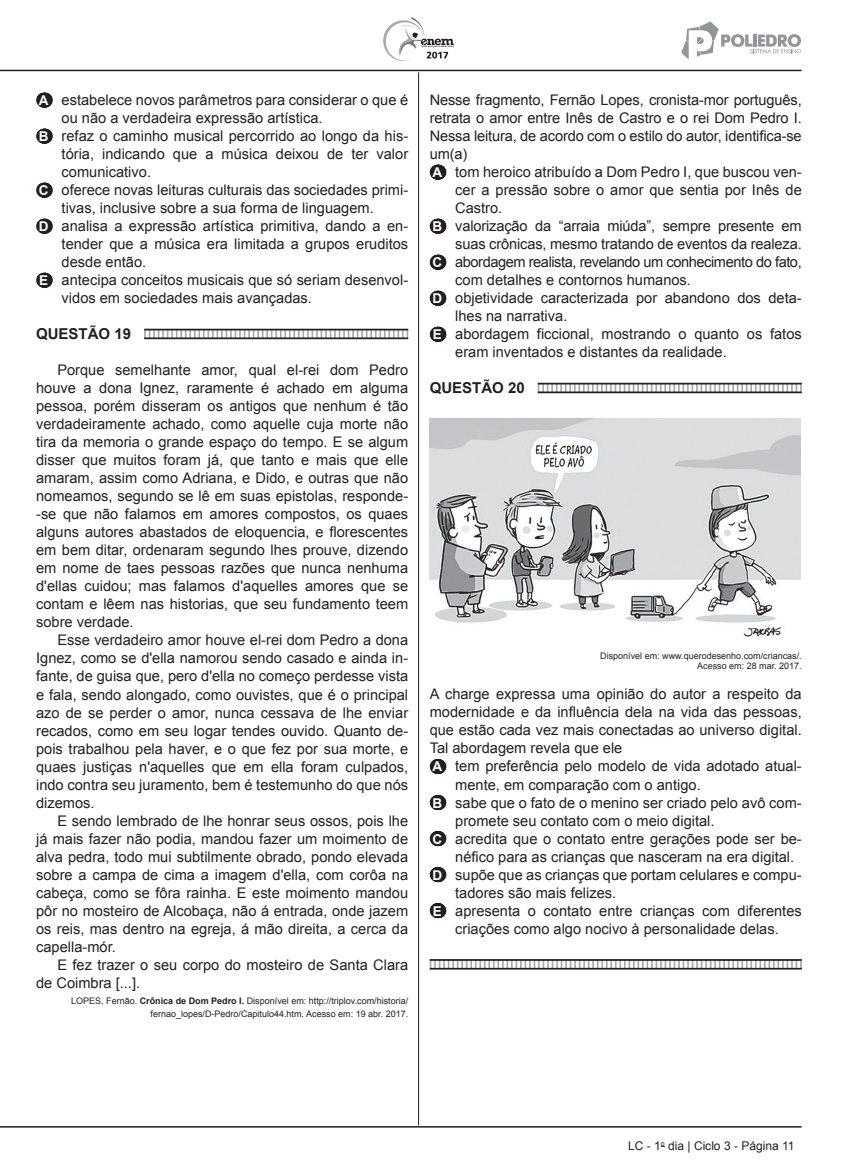
<style>
.page{position:relative;width:842px;height:1170px;background:#fff}
.page>*{position:absolute;margin:0;border:0;box-sizing:border-box;transform-origin:0 0}
.t1{font:700 15px "Arial";color:#231f20}
.t2{font:14.7px/18px "Arial";color:#231f20;text-align:justify}
.t3{font:14.7px "Arial";letter-spacing:-.03em;color:#231f20}
.t4{font:12px "Arial";color:#231f20}
.t5{font:9px/13.5px "Arial";color:#231f20;text-align:right}
.s1{font-weight:700;font-size:13.5px;color:#fff}
.s2{font-weight:700}
</style>
<div class="page">
<hr style="left:418px;top:72px;width:1px;height:1053px;background:#231f20">
<hr style="left:0;top:70px;width:801px;height:1px;background:#231f20">
<hr style="left:0;top:1125px;width:801px;height:2px;background:#231f20">
<svg style="left:383px;top:17px;width:71px;height:44px"></svg>
<svg style="left:681px;top:21px;width:120px;height:39px"></svg>
<svg style="left:44px;top:93px;width:1px;height:15px"></svg>
<svg style="left:44px;top:129px;width:1px;height:15px"></svg>
<svg style="left:44px;top:183px;width:1px;height:15px"></svg>
<svg style="left:44px;top:219px;width:1px;height:15px"></svg>
<svg style="left:44px;top:273px;width:1px;height:15px"></svg>
<svg style="left:144px;top:330px;width:264px;height:7px"></svg>
<hr style="left:144px;top:329px;width:264px;height:1px;background:#231f20">
<hr style="left:144px;top:337px;width:264px;height:2px;background:#231f20">
<svg style="left:437px;top:165px;width:2px;height:15px"></svg>
<svg style="left:437px;top:219px;width:2px;height:15px"></svg>
<svg style="left:437px;top:255px;width:2px;height:15px"></svg>
<svg style="left:437px;top:291px;width:2px;height:15px"></svg>
<svg style="left:437px;top:327px;width:2px;height:15px"></svg>
<svg style="left:538px;top:384px;width:264px;height:7px"></svg>
<svg style="left:437px;top:759px;width:2px;height:15px"></svg>
<svg style="left:437px;top:795px;width:2px;height:15px"></svg>
<svg style="left:437px;top:831px;width:2px;height:15px"></svg>
<svg style="left:437px;top:867px;width:2px;height:15px"></svg>
<svg style="left:437px;top:903px;width:2px;height:15px"></svg>
<svg style="left:430px;top:960px;width:372px;height:7px"></svg>
<hr style="left:538px;top:383px;width:264px;height:1px;background:#231f20">
<hr style="left:538px;top:391px;width:264px;height:2px;background:#231f20">
<img style="left:430px;top:418px;width:371px;height:219px">
<hr style="left:430px;top:959px;width:372px;height:1px;background:#231f20">
<hr style="left:430px;top:967px;width:372px;height:2px;background:#231f20">
<p class="t2" style="left:39px;top:91px;width:371px"><span class="s1">A</span> estabelece novos parâmetros para considerar o que é</p>
<p class="t2" style="left:62px;top:109px;width:262px">ou não a verdadeira expressão artística.</p>
<p class="t2" style="left:39px;top:127px;width:371px"><span class="s1">B</span> refaz o caminho musical percorrido ao longo da his-</p>
<p class="t2" style="left:62px;top:145px;width:348px">tória, indicando que a música deixou de ter valor</p>
<p class="t2" style="left:62px;top:163px;width:91px">comunicativo.</p>
<p class="t2" style="left:39px;top:181px;width:371px"><span class="s1">C</span> oferece novas leituras culturais das sociedades primi-</p>
<p class="t2" style="left:62px;top:199px;width:314px">tivas, inclusive sobre a sua forma de linguagem.</p>
<p class="t2" style="left:39px;top:217px;width:371px"><span class="s1">D</span> analisa a expressão artística primitiva, dando a en-</p>
<p class="t2" style="left:62px;top:235px;width:348px">tender que a música era limitada a grupos eruditos</p>
<p class="t2" style="left:62px;top:253px;width:86px">desde então.</p>
<p class="t2" style="left:39px;top:271px;width:370px"><span class="s1">E</span> antecipa conceitos musicais que só seriam desenvol-</p>
<p class="t2" style="left:62px;top:289px;width:252px">vidos em sociedades mais avançadas.</p>
<p class="t1" style="left:36px;top:323px;width:97px">QUESTÃO 19</p>
<p class="t2" style="left:36px;top:361px;width:374px;text-indent:21px">Porque semelhante amor, qual el-rei dom Pedro houve a dona Ignez, raramente é achado em alguma pessoa, porém disseram os antigos que nenhum é tão verdadeiramente achado, como aquelle cuja morte não tira da memoria o grande espaço do tempo. E se algum disser que muitos foram já, que tanto e mais que elle amaram, assim como Adriana, e Dido, e outras que não nomeamos, segundo se lê em suas epistolas, responde--se que não falamos em amores compostos, os quaes alguns autores abastados de eloquencia, e florescentes em bem ditar, ordenaram segundo lhes prouve, dizendo em nome de taes pessoas razões que nunca nenhuma d'ellas cuidou; mas falamos d'aquelles amores que se contam e lêem nas historias, que seu fundamento teem sobre verdade.</p>
<p class="t2" style="left:36px;top:631px;width:374px;text-indent:21px">Esse verdadeiro amor houve el-rei dom Pedro a dona Ignez, como se d'ella namorou sendo casado e ainda in&shy;fante, de guisa que, pero d'ella no começo perdesse vista e fala, sendo alongado, como ouvistes, que é o principal azo de se perder o amor, nunca cessava de lhe enviar recados, como em seu logar tendes ouvido. Quanto de&shy;pois trabalhou pela haver, e o que fez por sua morte, e quaes justiças n'aquelles que em ella foram culpados, indo contra seu juramento, bem é testemunho do que nós dizemos.</p>
<p class="t2" style="left:36px;top:811px;width:374px;text-indent:21px">E sendo lembrado de lhe honrar seus ossos, pois lhe já mais fazer não podia, mandou fazer um moimento de alva pedra, todo mui subtilmente obrado, pondo elevada sobre a campa de cima a imagem d'ella, com corôa na cabeça, como se fôra rainha. E este moimento mandou pôr no mosteiro de Alcobaça, não á entrada, onde jazem os reis, mas dentro na egreja, á mão direita, a cerca da capella-mór.</p>
<p class="t2" style="left:36px;top:955px;width:374px;text-indent:21px">E fez trazer o seu corpo do mosteiro de Santa Clara de Coimbra [...].</p>
<p class="t5" style="left:71px;top:993px;width:338px">LOPES, Fernão. <span class="s2">Crônica de Dom Pedro I.</span> Disponível em: http://triplov.com/historia/ fernao_lopes/D-Pedro/Capitulo44.htm. Acesso em: 19 abr. 2017.</p>
<p class="t2" style="left:430px;top:91px;width:373px">Nesse fragmento, Fernão Lopes, cronista-mor português,</p>
<p class="t2" style="left:430px;top:109px;width:374px">retrata o amor entre Inês de Castro e o rei Dom Pedro I.</p>
<p class="t2" style="left:430px;top:127px;width:373px">Nessa leitura, de acordo com o estilo do autor, identifica-se</p>
<p class="t2" style="left:430px;top:145px;width:39px">um(a)</p>
<p class="t2" style="left:432px;top:163px;width:371px"><span class="s1">A</span> tom heroico atribuído a Dom Pedro I, que buscou ven-</p>
<p class="t2" style="left:455px;top:181px;width:348px">cer a pressão sobre o amor que sentia por Inês de</p>
<p class="t2" style="left:455px;top:199px;width:49px">Castro.</p>
<p class="t2" style="left:432px;top:217px;width:371px"><span class="s1">B</span> valorização da “arraia miúda”, sempre presente em</p>
<p class="t2" style="left:455px;top:235px;width:348px">suas crônicas, mesmo tratando de eventos da realeza.</p>
<p class="t3" style="left:432px;top:252px;width:371px"><span class="s1">C</span> abordagem realista, revelando um conhecimento do fato,</p>
<p class="t2" style="left:455px;top:271px;width:237px">com detalhes e contornos humanos.</p>
<p class="t2" style="left:432px;top:289px;width:371px"><span class="s1">D</span> objetividade caracterizada por abandono dos deta-</p>
<p class="t2" style="left:455px;top:307px;width:114px">lhes na narrativa.</p>
<p class="t2" style="left:433px;top:325px;width:370px"><span class="s1">E</span> abordagem ficcional, mostrando o quanto os fatos</p>
<p class="t2" style="left:455px;top:343px;width:273px">eram inventados e distantes da realidade.</p>
<p class="t1" style="left:430px;top:377px;width:97px">QUESTÃO 20</p>
<p class="t5" style="left:600px;top:650px;width:203px;line-height:10.5px">Disponível em: www.querodesenho.com/criancas/.<br>Acesso em: 28 mar. 2017.</p>
<p class="t2" style="left:430px;top:685px;width:374px">A charge expressa uma opinião do autor a respeito da</p>
<p class="t2" style="left:430px;top:703px;width:374px">modernidade e da influência dela na vida das pessoas,</p>
<p class="t2" style="left:430px;top:721px;width:374px">que estão cada vez mais conectadas ao universo digital.</p>
<p class="t2" style="left:430px;top:739px;width:194px">Tal abordagem revela que ele</p>
<p class="t2" style="left:432px;top:757px;width:371px"><span class="s1">A</span> tem preferência pelo modelo de vida adotado atual-</p>
<p class="t2" style="left:455px;top:775px;width:247px">mente, em comparação com o antigo.</p>
<p class="t2" style="left:432px;top:793px;width:371px"><span class="s1">B</span> sabe que o fato de o menino ser criado pelo avô com-</p>
<p class="t2" style="left:455px;top:811px;width:261px">promete seu contato com o meio digital.</p>
<p class="t2" style="left:432px;top:829px;width:371px"><span class="s1">C</span> acredita que o contato entre gerações pode ser be-</p>
<p class="t2" style="left:455px;top:847px;width:340px">néfico para as crianças que nasceram na era digital.</p>
<p class="t2" style="left:432px;top:865px;width:371px"><span class="s1">D</span> supõe que as crianças que portam celulares e compu-</p>
<p class="t2" style="left:455px;top:883px;width:162px">tadores são mais felizes.</p>
<p class="t2" style="left:433px;top:901px;width:370px"><span class="s1">E</span> apresenta o contato entre crianças com diferentes</p>
<p class="t2" style="left:455px;top:919px;width:325px">criações como algo nocivo à personalidade delas.</p>
<p class="t4" style="left:628px;top:1136px;width:168px">LC - 1<sup>o</sup> dia | Ciclo 3 - Página 11</p>
</div>
